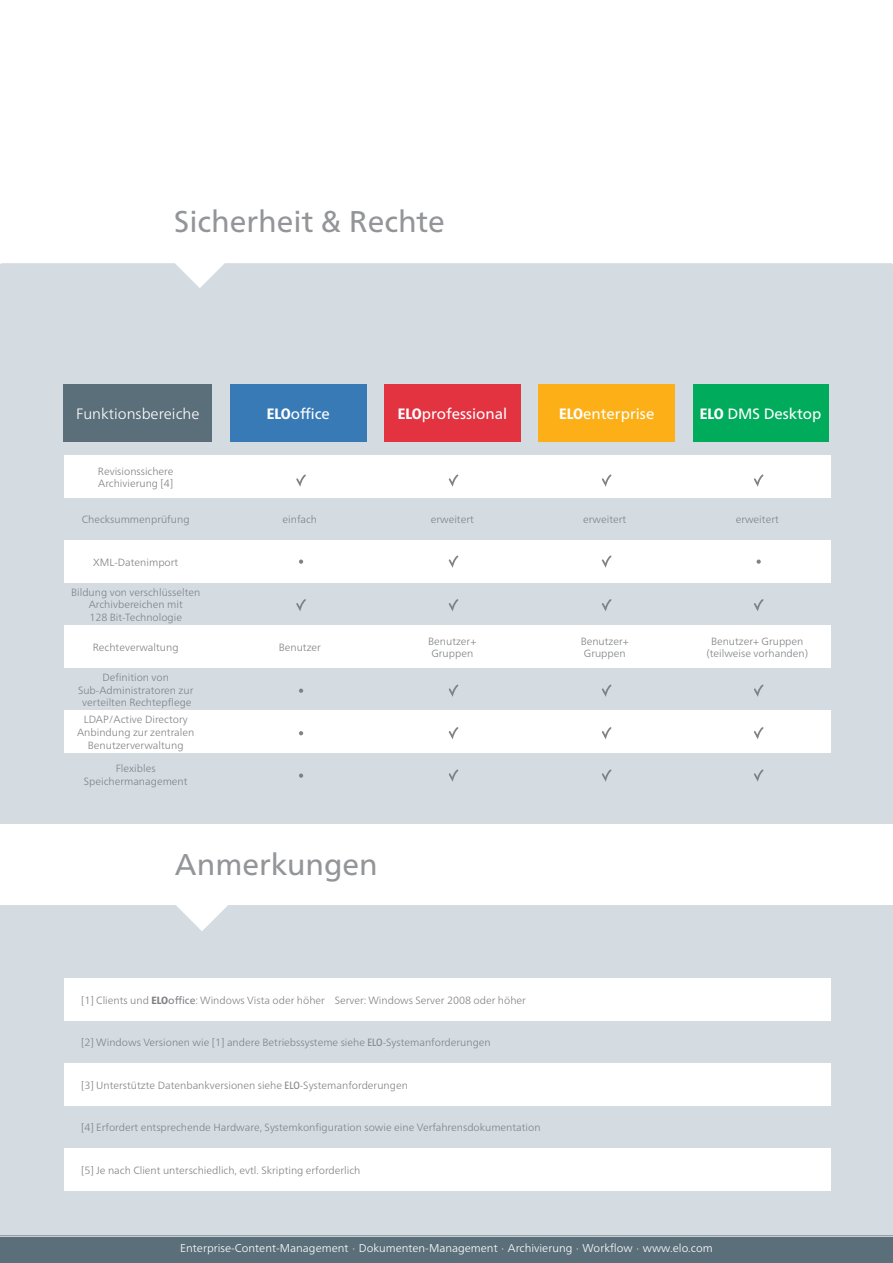
<style>
.page{position:relative;width:893px;height:1263px;background:#fff}
.page>*{position:absolute;margin:0;border:0;box-sizing:border-box;transform-origin:0 0}
.t1{font:30px "Frutiger Neue LTW1 G";color:#939598}
.t2{font:15px "Frutiger Neue LTW1 G";color:#fff}
.t3{font:300 15px "Frutiger Neue LTW1 G";color:#fff}
.t4{font:300 11.25px "Frutiger Neue LTW1 G";color:#fff}
.t5{font:300 10.5px/12.6px "Frutiger Neue LTW1 G";color:#808285;text-align:center}
.s1{font-weight:800;font-stretch:condensed}
.s2{font-weight:400}
.s3{font-weight:400;font-stretch:condensed}
</style>
<div class="page">
<div style="left:0;top:263px;width:893px;height:999px;background:#d4dce2;border-radius:2px"></div>
<div style="left:0;top:1236px;width:893px;height:27px;background:#5b6f7b"></div>
<hr style="left:0;top:1236px;width:893px;height:1px;background:#fff">
<svg style="left:175px;top:263px;width:50px;height:25px"></svg>
<div style="left:64px;top:456px;width:766px;height:42px;background:#fff"></div>
<div style="left:64px;top:541px;width:766px;height:42px;background:#fff"></div>
<div style="left:64px;top:626px;width:766px;height:42px;background:#fff"></div>
<div style="left:64px;top:711px;width:766px;height:42px;background:#fff"></div>
<svg style="left:296px;top:474px;width:10px;height:13px"></svg>
<svg style="left:296px;top:599px;width:10px;height:12px"></svg>
<svg style="left:176px;top:905px;width:52px;height:26px"></svg>
<div style="left:64px;top:979px;width:766px;height:42px;background:#fff"></div>
<div style="left:64px;top:1064px;width:766px;height:42px;background:#fff"></div>
<div style="left:0;top:824px;width:893px;height:81px;background:#fff"></div>
<div style="left:230px;top:384px;width:136px;height:58px;background:#377ab6"></div>
<div style="left:384px;top:384px;width:137px;height:58px;background:#e33240"></div>
<div style="left:539px;top:384px;width:136px;height:58px;background:#fcaf17"></div>
<div style="left:693px;top:384px;width:135px;height:58px;background:#00ab5b"></div>
<div style="left:63px;top:384px;width:149px;height:58px;background:#5b6f7b"></div>
<div style="left:64px;top:1149px;width:766px;height:42px;background:#fff"></div>
<svg style="left:299px;top:773px;width:4px;height:5px"></svg>
<svg style="left:299px;top:560px;width:4px;height:4px"></svg>
<svg style="left:299px;top:689px;width:4px;height:4px"></svg>
<svg style="left:299px;top:731px;width:4px;height:4px"></svg>
<svg style="left:448px;top:555px;width:11px;height:13px"></svg>
<svg style="left:448px;top:684px;width:11px;height:13px"></svg>
<svg style="left:448px;top:769px;width:11px;height:13px"></svg>
<svg style="left:448px;top:474px;width:11px;height:13px"></svg>
<svg style="left:448px;top:727px;width:11px;height:12px"></svg>
<svg style="left:449px;top:599px;width:10px;height:12px"></svg>
<svg style="left:602px;top:555px;width:10px;height:13px"></svg>
<svg style="left:602px;top:684px;width:10px;height:13px"></svg>
<svg style="left:602px;top:769px;width:10px;height:13px"></svg>
<svg style="left:602px;top:474px;width:10px;height:13px"></svg>
<svg style="left:602px;top:727px;width:10px;height:12px"></svg>
<svg style="left:602px;top:599px;width:10px;height:12px"></svg>
<svg style="left:756px;top:560px;width:5px;height:4px"></svg>
<svg style="left:754px;top:684px;width:10px;height:13px"></svg>
<svg style="left:754px;top:769px;width:10px;height:13px"></svg>
<svg style="left:754px;top:474px;width:10px;height:13px"></svg>
<svg style="left:754px;top:727px;width:10px;height:12px"></svg>
<svg style="left:754px;top:599px;width:10px;height:12px"></svg>
<h1 class="t1" style="left:174px;top:209px;width:272px">Sicherheit &amp; Rechte</h1>
<h2 class="t3" style="left:76px;top:407px;width:125px">Funktionsbereiche</h2>
<h2 class="t2" style="left:267px;top:407px;width:65px"><span class="s1">ELO</span>office</h2>
<h2 class="t2" style="left:398px;top:407px;width:111px"><span class="s1">ELO</span>professional</h2>
<h2 class="t2" style="left:559px;top:407px;width:97px"><span class="s1">ELO</span>enterprise</h2>
<h2 class="t2" style="left:700px;top:407px;width:123px"><span class="s1">ELO</span> DMS Desktop</h2>
<p class="t5" style="left:98px;top:465px;width:77px;text-align:left">Revisionssichere<br>Archivierung [4]</p>
<p class="t5" style="left:82px;top:514px;width:109px">Checksummenprüfung</p>
<p class="t5" style="left:283px;top:514px;width:36px">einfach</p>
<p class="t5" style="left:431px;top:514px;width:45px">erweitert</p>
<p class="t5" style="left:583px;top:514px;width:45px">erweitert</p>
<p class="t5" style="left:736px;top:514px;width:45px">erweitert</p>
<p class="t5" style="left:93px;top:557px;width:87px">XML-Datenimport</p>
<p class="t5" style="left:71px;top:586px;width:131px">Bildung von verschlüsselten<br>Archivbereichen mit<br>128 Bit-Technologie</p>
<p class="t5" style="left:279px;top:642px;width:44px">Benutzer</p>
<p class="t5" style="left:428px;top:635px;width:50px">Benutzer+<br>Gruppen</p>
<p class="t5" style="left:581px;top:635px;width:50px">Benutzer+<br>Gruppen</p>
<p class="t5" style="left:706px;top:635px;width:103px">Benutzer+ Gruppen (teilweise vorhanden)</p>
<p class="t5" style="left:93px;top:642px;width:87px">Rechteverwaltung</p>
<p class="t5" style="left:78px;top:671px;width:117px">Definition von<br>Sub-Administratoren zur verteilten Rechtepflege</p>
<p class="t5" style="left:77px;top:714px;width:119px">LDAP/Active Directory<br>Anbindung zur zentralen<br>Benutzerverwaltung</p>
<p class="t5" style="left:84px;top:763px;width:105px">Flexibles<br>Speichermanagement</p>
<h1 class="t1" style="left:175px;top:852px;width:204px">Anmerkungen</h1>
<p class="t5" style="left:81px;top:995px;width:446px">[1] Clients und <span class="s1">ELO</span><span class="s2">office</span>: Windows Vista oder höher Server: Windows Server 2008 oder höher</p>
<p class="t5" style="left:81px;top:1037px;width:411px">[2] Windows Versionen wie [1] andere Betriebssysteme siehe <span class="s3">ELO</span>-Systemanforderungen</p>
<p class="t5" style="left:81px;top:1080px;width:328px">[3] Unterstützte Datenbankversionen siehe <span class="s3">ELO</span>-Systemanforderungen</p>
<p class="t5" style="left:81px;top:1122px;width:461px">[4] Erfordert entsprechende Hardware, Systemkonfiguration sowie eine Verfahrensdokumentation</p>
<p class="t5" style="left:81px;top:1165px;width:281px">[5] Je nach Client unterschiedlich, evtl. Skripting erforderlich</p>
<p class="t4" style="left:180px;top:1243px;width:534px">Enterprise-Content-Management · Dokumenten-Management · Archivierung · Workflow · www.elo.com</p>
</div>
